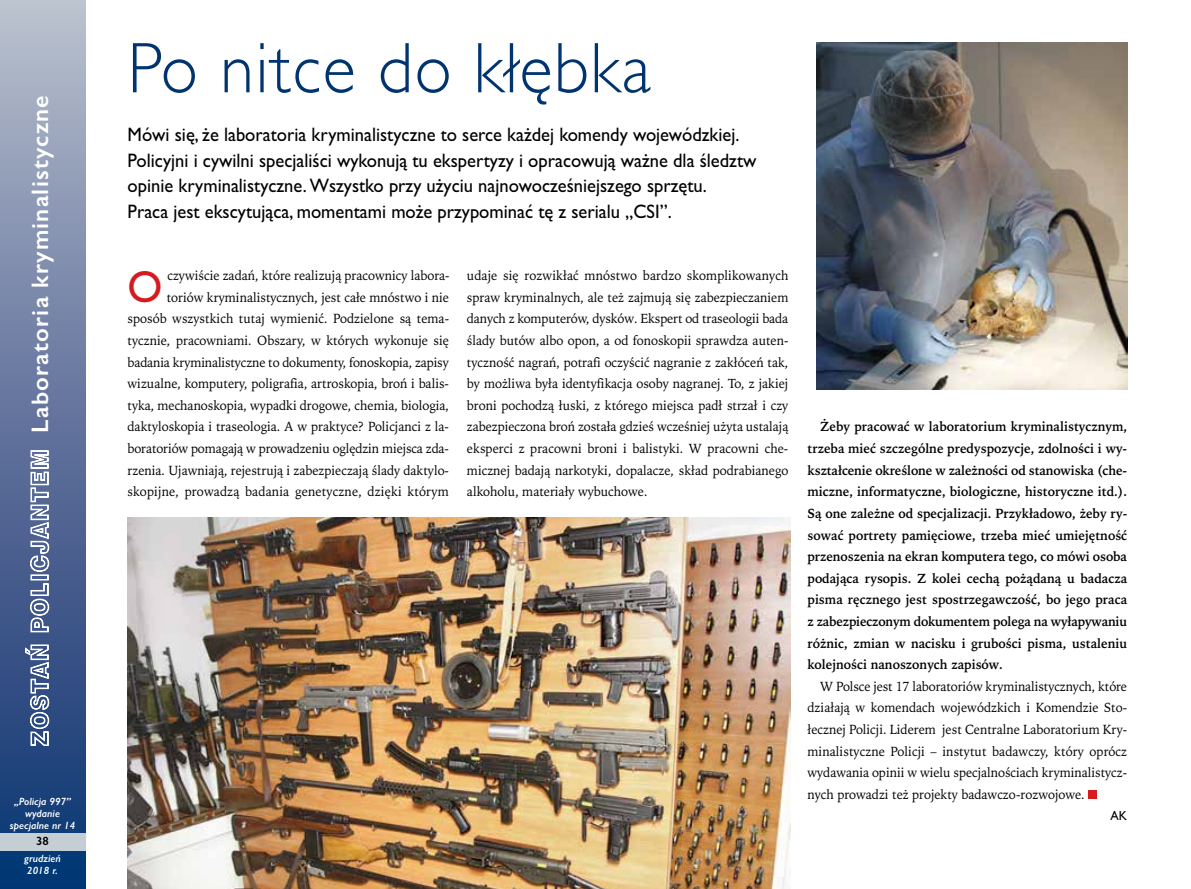
<style>
.page{position:relative;width:1191px;height:889px;background:#fff}
.page>*{position:absolute;margin:0;border:0;box-sizing:border-box;transform-origin:0 0}
.t1{font:300 72px "Gill Sans";letter-spacing:.025em;color:#003471;scale:.95 1}
.t2{font:44.85px "Gill Sans";color:#d71920;scale:.95 1}
.t3{font:600 24px "Gill Sans";letter-spacing:.05em;color:#fff}
.t4{font:19.5px/25.5px "Gill Sans";color:#000;scale:.95 1}
.t5{font:13.2px/21.6px "Iowan Old Style";color:#000;text-align:justify;scale:.95 1}
.t6{font:700 13.2px/21.6px "Iowan Old Style";color:#000;text-align:justify;scale:.94 1}
.t7{font:13.2px "Gill Sans";color:#000;scale:.95 1}
.t8{font:600 12px "Gill Sans";color:#000}
.t9{font:italic 600 10.5px/12px "Gill Sans";color:#fff}
.s1{font-family:"Swis 721 Blk Out EU";font-weight:400;color:#c4ced4}
</style>
<div class="page">
<div style="left:0;top:0;width:85px;height:889px;background:linear-gradient(to bottom,#b8baca,#082e6f)"></div>
<div style="left:0;top:833px;width:85px;height:17px;background:#c4ced4"></div>
<div style="left:1088px;top:790px;width:8px;height:9px;background:#d71920"></div>
<img style="left:816px;top:43px;width:311px;height:346px">
<img style="left:128px;top:517px;width:662px;height:372px">
<h3 class="t3" style="left:26px;top:746px;width:652px;rotate:-90deg"><span class="s1">ZOSTAŃ POLICJANTEM</span> Laboratoria kryminalistyczne</h3>
<p class="t9" style="left:10px;top:795px;width:67px;text-align:center">„Policja 997” wydanie specjalne nr 14</p>
<p class="t8" style="left:36px;top:833px;width:14px">38</p>
<p class="t9" style="left:24px;top:852px;width:38px">grudzień<br>2018 r.</p>
<h1 class="t1" style="left:128px;top:25px;width:552px">Po nitce do kłębka</h1>
<p class="t4" style="left:128px;top:122px;width:663px">Mówi się, że laboratoria kryminalistyczne to serce każdej komendy wojewódzkiej.<br>Policyjni i cywilni specjaliści wykonują tu ekspertyzy i opracowują ważne dla śledztw opinie kryminalistyczne. Wszystko przy użyciu najnowocześniejszego sprzętu.<br>Praca jest ekscytująca, momentami może przypominać tę z serialu „CSI”.</p>
<p class="t5" style="left:128px;top:265px;width:340px;text-align:right">czywiście zadań, które realizują pracownicy labora&shy;toriów kryminalistycznych, jest całe mnóstwo i nie sposób wszystkich tutaj wymienić. Podzielone są tema&shy;tycznie, pracowniami. Obszary, w których wykonuje się badania kryminalistyczne to dokumenty, fonoskopia, zapisy wizualne, komputery, poligrafia, artroskopia, broń i balis&shy;tyka, mechanoskopia, wypadki drogowe, chemia, biologia, daktyloskopia i traseologia. A w praktyce? Policjanci z la&shy;boratoriów pomagają w prowadzeniu oględzin miejsca zda&shy;rzenia. Ujawniają, rejestrują i zabezpieczają ślady daktylo&shy;skopijne, prowadzą badania genetyczne, dzięki którym</p>
<p class="t5" style="left:467px;top:265px;width:340px">udaje się rozwikłać mnóstwo bardzo skomplikowanych spraw kryminalnych, ale też zajmują się zabezpieczaniem danych z komputerów, dysków. Ekspert od traseologii bada ślady butów albo opon, a od fonoskopii sprawdza auten&shy;tyczność nagrań, potrafi oczyścić nagranie z zakłóceń tak, by możliwa była identyfikacja osoby nagranej. To, z jakiej broni pochodzą łuski, z którego miejsca padł strzał i czy zabezpieczona broń została gdzieś wcześniej użyta ustalają eksperci z pracowni broni i balistyki. W pracowni che&shy;micznej badają narkotyki, dopalacze, skład podrabianego alkoholu, materiały wybuchowe.</p>
<h2 class="t2" style="left:128px;top:260px;width:38px">O</h2>
<p class="t6" style="left:807px;top:416px;width:342px;text-indent:13px">Żeby pracować w laboratorium kryminalistycznym, trzeba mieć szczególne predyspozycje, zdolności i wy&shy;kształcenie określone w zależności od stanowiska (che&shy;miczne, informatyczne, biologiczne, historyczne itd.).<br>Są one zależne od specjalizacji. Przykładowo, żeby ry&shy;sować portrety pamięciowe, trzeba mieć umiejętność przenoszenia na ekran komputera tego, co mówi osoba podająca rysopis. Z kolei cechą pożądaną u badacza pisma ręcznego jest spostrzegawczość, bo jego praca z zabezpieczonym dokumentem polega na wyłapywaniu różnic, zmian w nacisku i grubości pisma, ustaleniu kolejności nanoszonych zapisów.</p>
<p class="t5" style="left:807px;top:675px;width:338px;text-indent:13px">W Polsce jest 17 laboratoriów kryminalistycznych, które działają w komendach wojewódzkich i Komendzie Sto&shy;łecznej Policji. Liderem jest Centralne Laboratorium Kry&shy;minalistyczne Policji – instytut badawczy, który oprócz wydawania opinii w wielu specjalnościach kryminalistycz&shy;nych prowadzi też projekty badawczo-rozwojowe.</p>
<p class="t7" style="left:1110px;top:808px;width:19px">AK</p>
</div>
